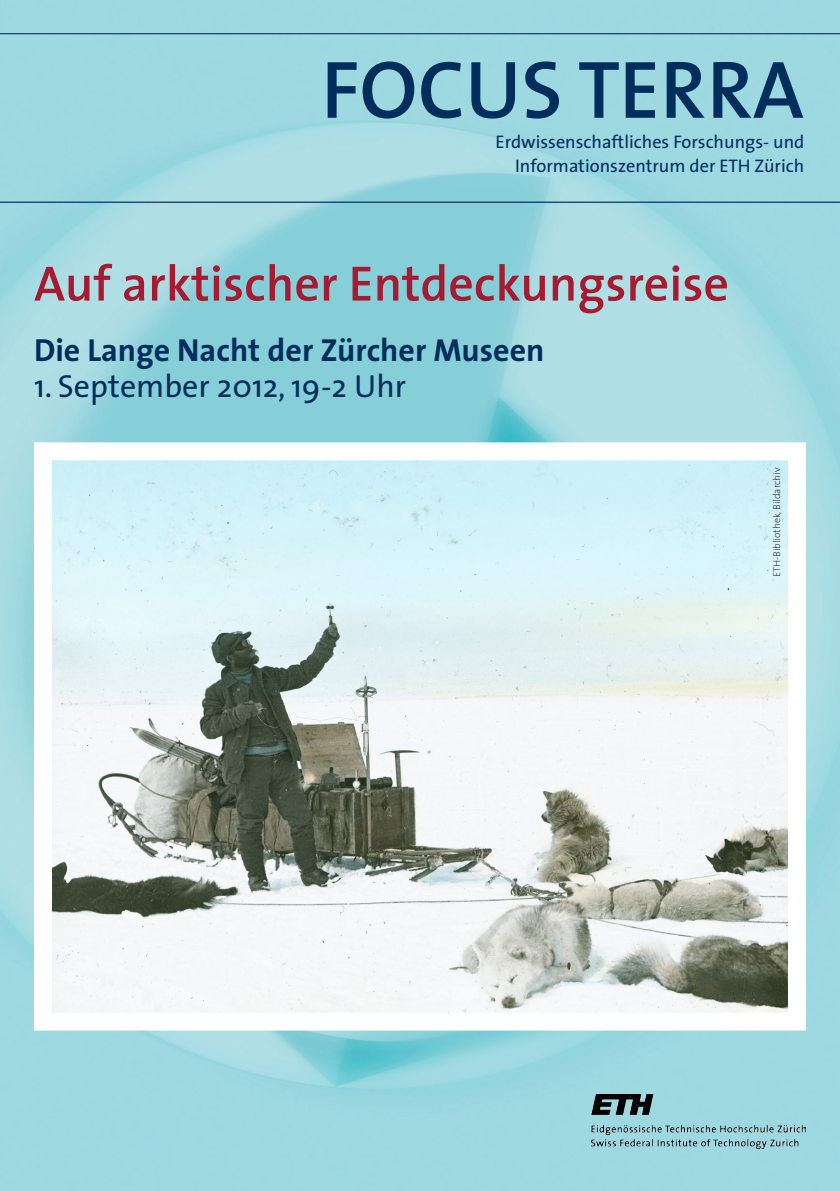
<style>
.page{position:relative;width:840px;height:1191px;background:#fff}
.page>*{position:absolute;margin:0;border:0;box-sizing:border-box;transform-origin:0 0}
.t1{font:600 82.2px "The Sans";color:#002e5c}
.t2{font:600 50px "The Sans";color:#a61a32}
.t3{font:700 32px "The Sans";color:#002e5c}
.t4{font:32px "The Sans";color:#002e5c}
.t5{font:18.2px/23.8px "The Sans";color:#002e5c;text-align:right}
.Beschreibung{font:200 10px "The Sans";color:#231f20}
</style>
<div class="page">
<img style="left:0;top:0;width:839px;height:1191px">
<img style="left:53px;top:461px;width:733px;height:550px">
<hr style="left:0;top:202px;width:839px;height:1px;background:#002e5c">
<hr style="left:0;top:33px;width:839px;height:1px;background:#002e5c">
<img style="left:591px;top:1094px;width:214px;height:54px">
<p class="t1" style="left:321px;top:21px;width:484px">FOCUS TERRA</p>
<p class="t5" style="left:495px;top:130px;width:310px">Erdwissenschaftliches Forschungs- und<br>Informationszentrum der ETH Zürich</p>
<p class="t2" style="left:34px;top:242px;width:696px">Auf arktischer Entdeckungsreise</p>
<p class="t3" style="left:34px;top:323px;width:511px">Die Lange Nacht der Zürcher Museen</p>
<p class="t4" style="left:34px;top:359px;width:373px">1. September 2012, 19-2 Uhr</p>
<p class="Beschreibung" style="left:768px;top:577px;width:111px;rotate:-90deg">ETH-Bibliothek, Bildarchiv</p>
</div>
